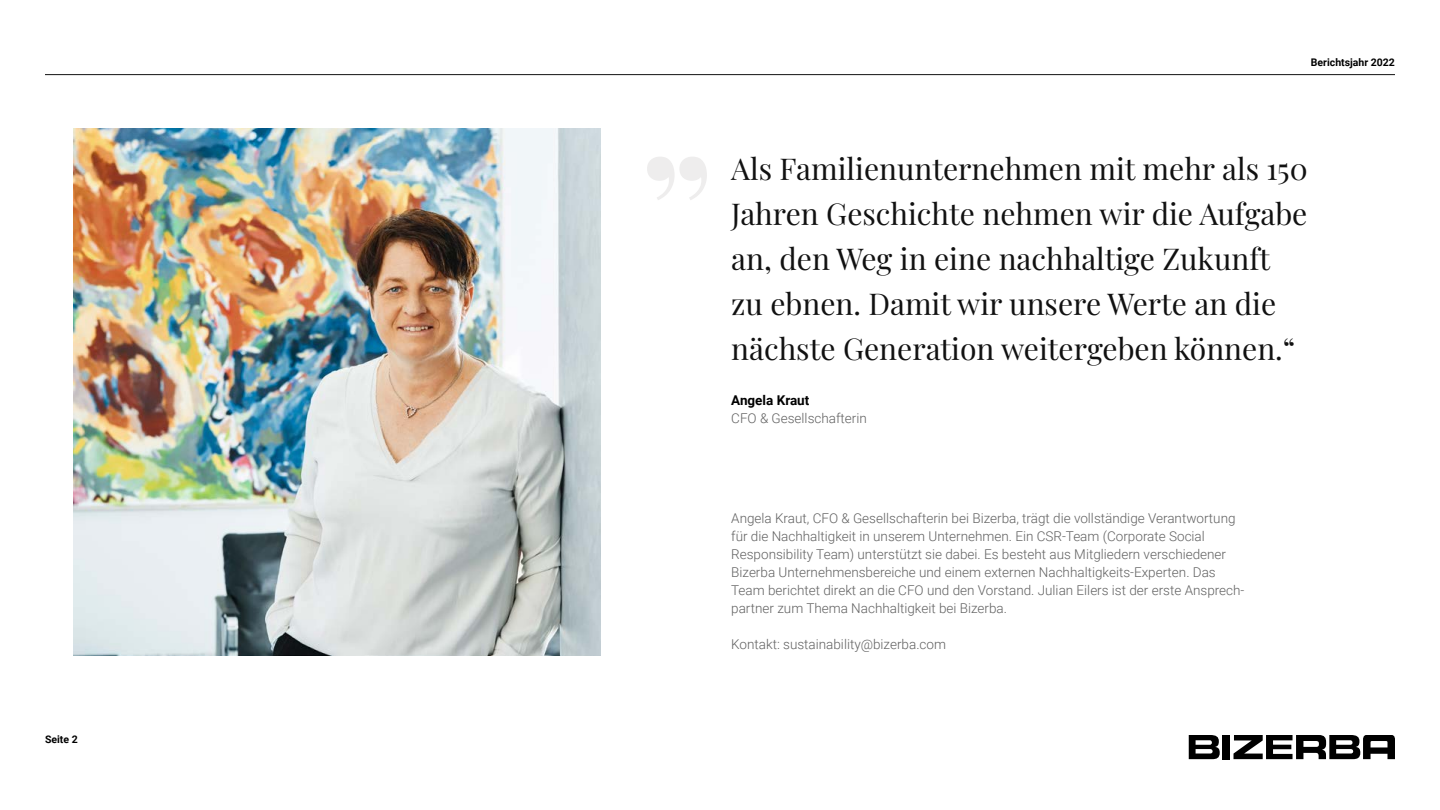
<style>
.page{position:relative;width:1440px;height:810px;background:#fff}
.page>*{position:absolute;margin:0;border:0;box-sizing:border-box;transform-origin:0 0}
.t1{font:30px/45px "Playfair Display";color:#111}
.t2{font:300 13.5px/18px "Roboto";color:#616161}
.t3{font:700 13.5px "Roboto";color:#000}
.t4{font:700 10.5px "Roboto";color:#000}
</style>
<div class="page">
<hr style="left:45px;top:74px;width:1350px;height:1px;background:#111">
<svg style="left:1234px;top:735px;width:161px;height:24px"></svg>
<div style="left:1222px;top:735px;width:8px;height:24px;background:#000"></div>
<svg style="left:1189px;top:735px;width:31px;height:24px"></svg>
<img style="left:74px;top:129px;width:526px;height:526px">
<p class="t4" style="left:45px;top:732px;width:34px">Seite 2</p>
<p class="t4" style="left:1311px;top:55px;width:86px">Berichtsjahr 2022</p>
<h1 class="t1" style="left:731px;top:144px;width:578px">Als Familienunternehmen mit mehr als 150<br>Jahren Geschichte nehmen wir die Aufgabe an, den Weg in eine nachhaltige Zukunft zu ebnen. Damit wir unsere Werte an die nächste Generation weitergeben können.“</h1>
<p class="t3" style="left:731px;top:391px;width:80px">Angela Kraut</p>
<p class="t2" style="left:731px;top:409px;width:137px">CFO &amp; Gesellschafterin</p>
<p class="t2" style="left:731px;top:508px;width:515px">Angela Kraut, CFO &amp; Gesellschafterin bei Bizerba, trägt die vollständige Verantwortung für die Nachhaltigkeit in unserem Unternehmen. Ein CSR-Team (Corporate Social Responsibility Team) unterstützt sie dabei. Es besteht aus Mitgliedern verschiedener Bizerba Unternehmensbereiche und einem externen Nachhaltigkeits-Experten. Das Team berichtet direkt an die CFO und den Vorstand. Julian Eilers ist der erste Ansprech&shy;partner zum Thema Nachhaltigkeit bei Bizerba.</p>
<p class="t2" style="left:731px;top:634px;width:216px">Kontakt: sustainability@bizerba.com</p>
</div>
